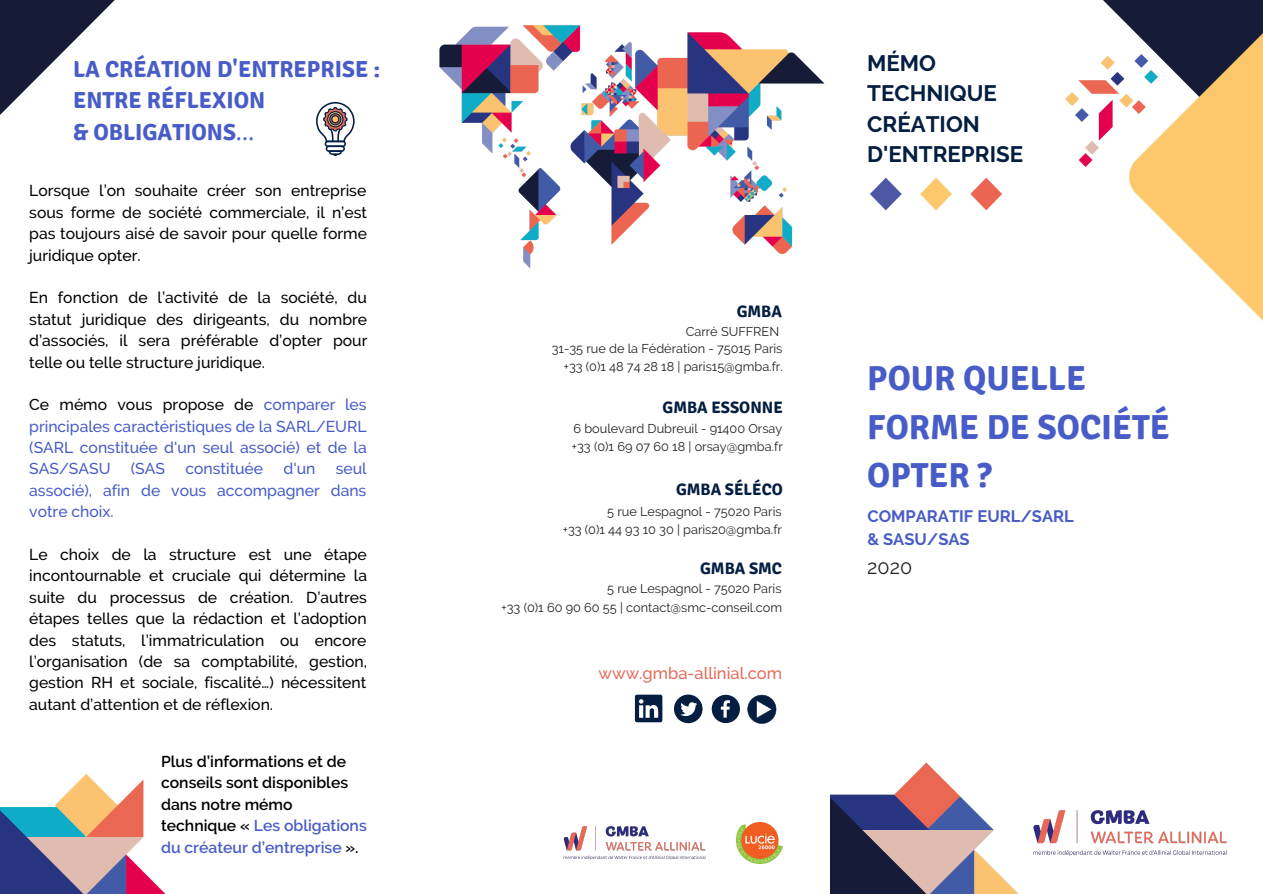
<style>
.page{position:relative;width:1263px;height:894px;background:#fff}
.page>*{position:absolute;margin:0;border:0;box-sizing:border-box;transform-origin:0 0}
.t1{font:700 34.8px/48.3px "Signika";color:#485cc7}
.t2{font:700 23.1px/31.5px "Signika";color:#485cc7}
.t3{font:700 22.35px/30.3px "Raleway";color:#041e42}
.t4{font:19.8px "Raleway";color:#222}
.t5{font:700 16.5px "Signika";color:#041e42}
.t6{font:700 16.5px/22.5px "Raleway";color:#485cc7}
.t7{font:500 16.5px "Raleway";color:#e56a59}
.t8{font:500 15.75px/21.3px "Raleway";color:#000;text-align:justify}
.t9{font:500 15.75px/21.3px "Raleway";color:#485cc7;text-align:justify}
.t10{font:600 15.75px/21.3px "Raleway";color:#000}
.t11{font:12.75px/18.3px "Raleway";color:#222;text-align:right}
.s1{font-family:"Noto Sans Gurmukhi";font-weight:400}
.s2{color:#000}
.s3{color:#485cc7}
</style>
<div class="page">
<img style="left:870px;top:177px;width:132px;height:34px">
<img style="left:1065px;top:1px;width:198px;height:320px">
<img style="left:439px;top:25px;width:386px;height:243px">
<img style="left:0;top:0;width:115px;height:115px">
<img style="left:830px;top:762px;width:188px;height:131px">
<img style="left:0;top:774px;width:165px;height:119px">
<svg style="left:316px;top:102px;width:39px;height:54px"></svg>
<img style="left:1017px;top:795px;width:210px;height:75px">
<svg style="left:712px;top:694px;width:28px;height:28px"></svg>
<div style="left:674px;top:694px;width:28px;height:29px;background:#041e42;border-radius:50%"></div>
<svg style="left:680px;top:702px;width:17px;height:13px"></svg>
<img style="left:563px;top:826px;width:143px;height:34px">
<svg style="left:635px;top:694px;width:27px;height:28px"></svg>
<svg style="left:747px;top:694px;width:29px;height:29px"></svg>
<img style="left:737px;top:822px;width:46px;height:41px">
<h2 class="t2" style="left:73px;top:53px;width:309px">LA CRÉATION D'ENTREPRISE :<br>ENTRE RÉFLEXION<br>&amp; OBLIGATIONS<span class="s1">…</span></h2>
<p class="t8" style="left:29px;top:180px;width:339px">Lorsque l’on souhaite créer son entreprise sous forme de société commerciale, il n’est pas toujours aisé de savoir pour quelle forme juridique opter.</p>
<p class="t8" style="left:29px;top:287px;width:340px">En fonction de l’activité de la société, du statut juridique des dirigeants, du nombre d’associés, il sera préférable d’opter pour telle ou telle structure juridique.</p>
<p class="t9" style="left:29px;top:394px;width:339px"><span class="s2">Ce mémo vous propose de</span> comparer les principales caractéristiques de la SARL/EURL (SARL constituée d'un seul associé) et de la SAS/SASU</p>
<p class="t9" style="left:131px;top:458px;width:36px">(SAS</p>
<p class="t9" style="left:185px;top:458px;width:79px">constituée</p>
<p class="t9" style="left:283px;top:458px;width:33px">d'un</p>
<p class="t9" style="left:29px;top:458px;width:339px;text-indent:306px">seul associé), afin de vous accompagner dans votre choix.</p>
<p class="t8" style="left:29px;top:543px;width:339px">Le choix de la structure est une étape incontournable et cruciale qui détermine la suite du processus de création. D’autres étapes telles que la rédaction et l’adoption des statuts, l’immatriculation ou encore l’organisation (de sa comptabilité, gestion, gestion RH et sociale, fiscalité…) nécessitent autant d’attention et de réflexion.</p>
<p class="t10" style="left:161px;top:750px;width:207px">Plus d’informations et de conseils sont disponibles dans notre mémo technique « <span class="s3">Les obligations du créateur d’entreprise</span> ».</p>
<p class="t5" style="left:737px;top:302px;width:47px">GMBA</p>
<p class="t11" style="left:552px;top:323px;width:232px;line-height:16.8px">Carré SUFFREN<br>31-35 rue de la Fédération - 75015 Paris</p>
<p class="t11" style="left:564px;top:357px;width:221px">+33 (0)1 48 74 28 18 | paris15@gmba.fr.</p>
<p class="t5" style="left:662px;top:397px;width:122px">GMBA ESSONNE</p>
<p class="t11" style="left:572px;top:419px;width:212px;text-align:left">6 boulevard Dubreuil - 91400 Orsay +33 (0)1 69 07 60 18 | orsay@gmba.fr</p>
<p class="t5" style="left:676px;top:479px;width:108px">GMBA SÉLÉCO</p>
<p class="t11" style="left:563px;top:502px;width:221px">5 rue Lespagnol - 75020 Paris<br>+33 (0)1 44 93 10 30 | paris20@gmba.fr</p>
<p class="t5" style="left:700px;top:558px;width:83px">GMBA SMC</p>
<p class="t11" style="left:502px;top:579px;width:282px">5 rue Lespagnol - 75020 Paris<br>+33 (0)1 60 90 60 55 | contact@smc-conseil.com</p>
<p class="t7" style="left:598px;top:663px;width:185px">www.gmba-allinial.com</p>
<h3 class="t3" style="left:867px;top:48px;width:157px">MÉMO<br>TECHNIQUE<br>CRÉATION<br>D'ENTREPRISE</h3>
<h1 class="t1" style="left:867px;top:354px;width:304px">POUR QUELLE<br>FORME DE SOCIÉTÉ<br>OPTER ?</h1>
<p class="t6" style="left:867px;top:505px;width:208px">COMPARATIF EURL/SARL &amp; SASU/SAS</p>
<p class="t4" style="left:867px;top:555px;width:46px">2020</p>
</div>
